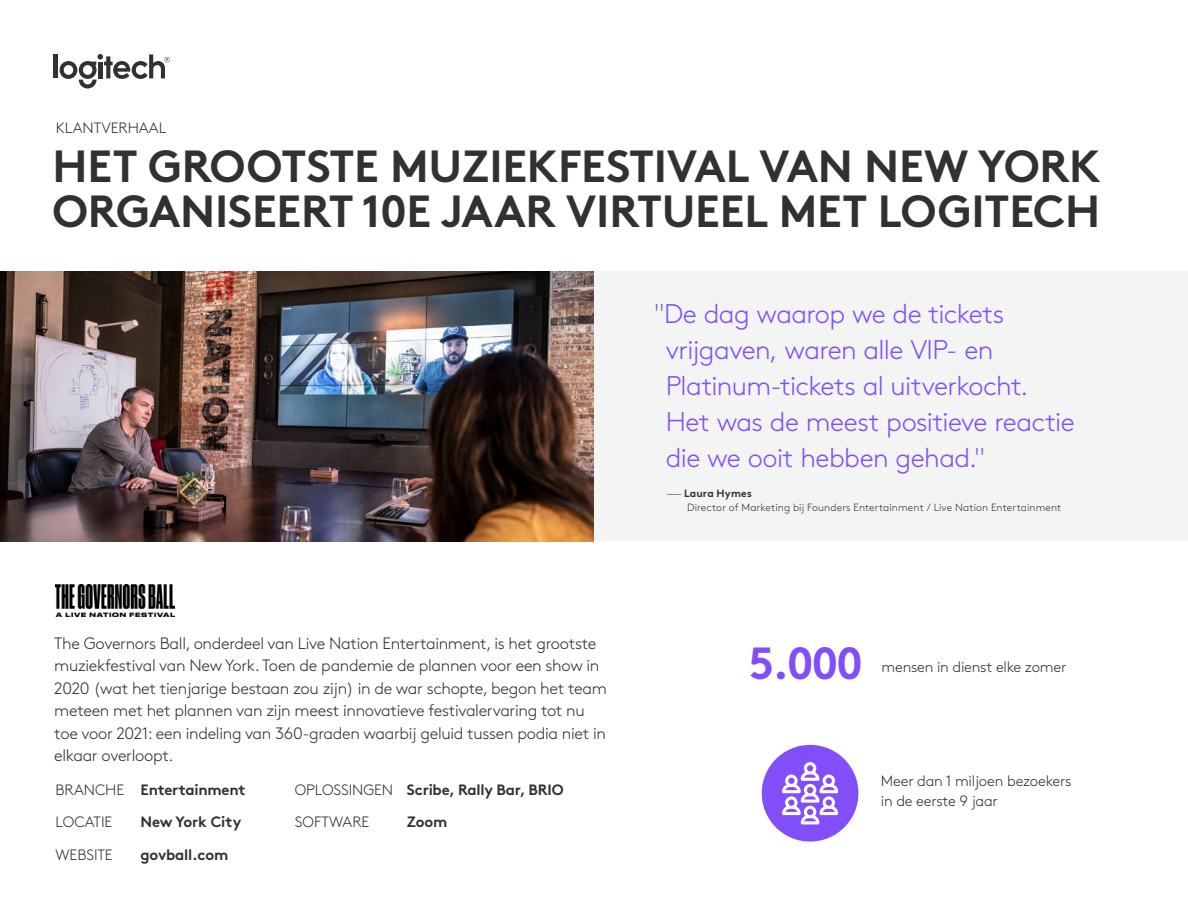
<style>
.page{position:relative;width:1188px;height:918px;background:#fff}
.page>*{position:absolute;margin:0;border:0;box-sizing:border-box;transform-origin:0 0}
.t1{font:700 45px/45px "Brown Pro";letter-spacing:-.005em;color:#2f3132}
.t2{font:700 45px "Brown Pro";color:#814efa}
.t3{font:300 27px/36px "Brown Pro";letter-spacing:-.02em;color:#814efa}
.t4{font:300 16.5px/22.5px "Brown Pro";letter-spacing:-.02em;color:#2f3132}
.t5{font:300 15px/32.4px "Brown Pro";letter-spacing:-.015em;color:#2f3132}
.t6{font:700 15px/32.5px "Brown Pro";letter-spacing:-.015em;color:#2f3132}
.t7{font:300 10.5px/13.5px "Brown Pro";letter-spacing:.01em;color:#2f3132}
.s1{font-weight:700}
.s2{font-weight:300}
</style>
<div class="page">
<div style="left:574px;top:271px;width:614px;height:270px;background:#f3f4f4"></div>
<hr style="left:54px;top:54px;width:4px;height:24px;background:#2f3132">
<svg style="left:60px;top:54px;width:110px;height:34px"></svg>
<hr style="left:98px;top:62px;width:4px;height:16px;background:#2f3132">
<img style="left:0;top:271px;width:594px;height:270px">
<img style="left:56px;top:585px;width:119px;height:32px">
<div style="left:762px;top:745px;width:96px;height:97px;background:#814efa;border-radius:50%"></div>
<svg style="left:782px;top:762px;width:56px;height:62px"></svg>
<p class="t5" style="left:56px;top:111px;width:112px">KLANTVERHAAL</p>
<h1 class="t1" style="left:53px;top:139px;width:1049px">HET GROOTSTE MUZIEKFESTIVAL VAN NEW YORK<br>ORGANISEERT 10E JAAR VIRTUEEL MET LOGITECH</h1>
<p class="t4" style="left:54px;top:631px;width:554px">The Governors Ball, onderdeel van Live Nation Entertainment, is het grootste muziekfestival van New York. Toen de pandemie de plannen voor een show in 2020 (wat het tienjarige bestaan zou zijn) in de war schopte, begon het team meteen met het plannen van zijn meest innovatieve festivalervaring tot nu toe voor 2021: een indeling van 360-graden waarbij geluid tussen podia niet in elkaar overloopt.</p>
<p class="t5" style="left:56px;top:773px;width:192px">BRANCHE <span class="s1">Entertainment<br></span>LOCATIE<br>WEBSITE</p>
<p class="t6" style="left:295px;top:772px;width:270px"><span class="s2">OPLOSSINGEN</span> Scribe, Rally Bar, BRIO<br><span class="s2">SOFTWARE</span></p>
<p class="t6" style="left:141px;top:804px;width:102px">New York City govball.com</p>
<p class="t6" style="left:407px;top:804px;width:42px">Zoom</p>
<h2 class="t3" style="left:666px;top:294px;width:411px;text-indent:-12px">"De dag waarop we de tickets vrijgaven, waren alle VIP- en<br>Platinum-tickets al uitverkocht.<br>Het was de meest positieve reactie die we ooit hebben gehad."</h2>
<p class="t7" style="left:687px;top:486px;width:376px;text-indent:-20px">— <span class="s1">Laura Hymes<br></span>Director of Marketing bij Founders Entertainment / Live Nation Entertainment</p>
<h1 class="t2" style="left:749px;top:627px;width:116px">5.000</h1>
<p class="t5" style="left:882px;top:650px;width:186px">mensen in dienst elke zomer</p>
<p class="t5" style="left:881px;top:770px;width:192px;line-height:19.5px">Meer dan 1 miljoen bezoekers in de eerste 9 jaar</p>
</div>
